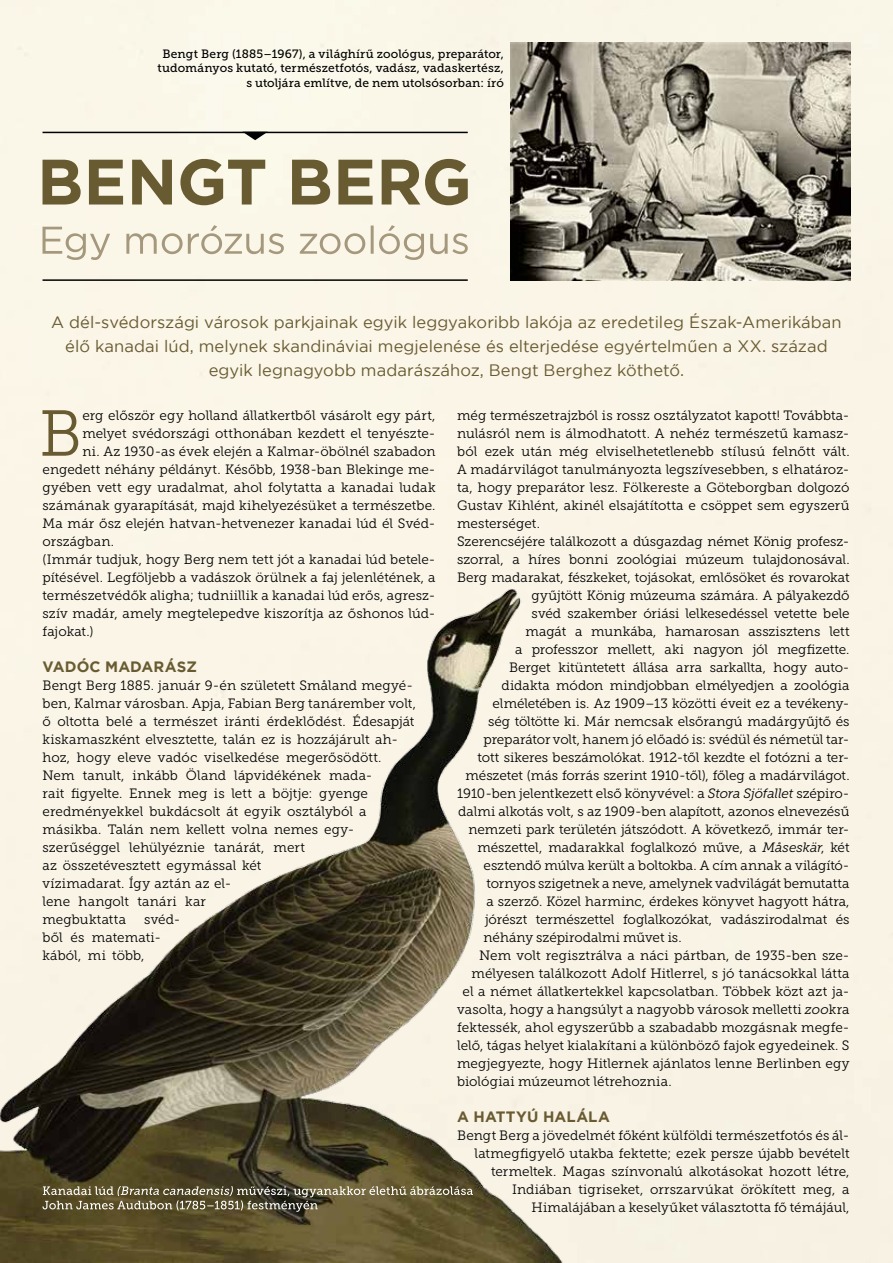
<style>
.page{position:relative;width:893px;height:1263px;background:#faf5e8}
.page>*{position:absolute;margin:0;border:0;box-sizing:border-box;transform-origin:0 0}
.t1{font:64.65px "Museo Slab 300";color:#695b31}
.t2{font:16.5px/24px "Gotham";letter-spacing:.005em;color:#695b31;text-align:center}
.t3{font:700 15px "Gotham";letter-spacing:.01em;color:#695b31}
.t4{font:13.5px/18px "Museo Slab 300";letter-spacing:.005em;color:#000}
.t5{font:12px/14.4px "Museo Slab 500";letter-spacing:.01em;color:#000;text-align:right}
.s1{font-style:italic}
</style>
<div class="page">
<svg style="left:43px;top:225px;width:425px;height:35px;background:#e9e4d4"></svg>
<svg style="left:43px;top:159px;width:425px;height:46px;background:#b1a88c"></svg>
<img style="left:510px;top:43px;width:340px;height:238px">
<svg style="left:242px;top:133px;width:26px;height:7px"></svg>
<hr style="left:43px;top:132px;width:425px;height:1px;background:#000">
<hr style="left:43px;top:279px;width:425px;height:2px;background:#000">
<img style="left:0;top:589px;width:568px;height:674px">
<svg style="left:43px;top:1186px;width:430px;height:26px;background:#71694c"></svg>
<p class="t5" style="left:157px;top:47px;width:348px">Bengt Berg (1885–1967), a világhírű zoológus, preparátor, tudományos kutató, természetfotós, vadász, vadaskertész, s utoljára említve, de nem utolsósorban: író</p>
<p class="t2" style="left:51px;top:310px;width:792px">A dél-svédországi városok parkjainak egyik leggyakoribb lakója az eredetileg Észak-Amerikában élő kanadai lúd, melynek skandináviai megjelenése és elterjedése egyértelműen a XX. század egyik legnagyobb madarászához, Bengt Berghez köthető.</p>
<h1 class="t1" style="left:39px;top:398px;width:45px">B</h1>
<p class="t4" style="left:82px;top:406px;width:355px">erg először egy holland állatkertből vásárolt egy párt,</p>
<p class="t4" style="left:82px;top:424px;width:355px">melyet svédországi otthonában kezdett el tenyészte-</p>
<p class="t4" style="left:82px;top:442px;width:355px">ni. Az 1930-as évek elején a Kalmar-öbölnél szabadon</p>
<p class="t4" style="left:43px;top:460px;width:394px">engedett néhány példányt. Később, 1938-ban Blekinge me-</p>
<p class="t4" style="left:43px;top:478px;width:395px">gyében vett egy uradalmat, ahol folytatta a kanadai ludak</p>
<p class="t4" style="left:43px;top:496px;width:395px">számának gyarapítását, majd kihelyezésüket a természetbe.</p>
<p class="t4" style="left:43px;top:514px;width:394px">Ma már ősz elején hatvan-hetvenezer kanadai lúd él Svéd-</p>
<p class="t4" style="left:43px;top:532px;width:73px">országban.</p>
<p class="t4" style="left:43px;top:550px;width:394px">(Immár tudjuk, hogy Berg nem tett jót a kanadai lúd betele-</p>
<p class="t4" style="left:43px;top:568px;width:394px">pítésével. Legföljebb a vadászok örülnek a faj jelenlétének, a</p>
<p class="t4" style="left:43px;top:586px;width:394px">természetvédők aligha; tudniillik a kanadai lúd erős, agres -</p>
<p class="t4" style="left:43px;top:604px;width:394px">szív madár, amely megtelepedve kiszorítja az őshonos lúd-</p>
<p class="t4" style="left:43px;top:622px;width:53px">fajokat.)</p>
<p class="t3" style="left:43px;top:658px;width:156px">VADÓC MADARÁSZ</p>
<p class="t4" style="left:43px;top:676px;width:375px">Bengt Berg 1885. január 9-én született Småland megyé&shy;ben, Kalmar városban. Apja, Fabian Berg tanárember volt, ő oltotta belé a természet iránti érdeklődést. Édesapját kiskamaszként elvesztette, talán ez is hozzájárult ah&shy;hoz, hogy eleve vadóc viselkedése megerősödött.<br>Nem tanult, inkább Öland lápvidékének mada-<br>rait figyelte. Ennek meg is lett a böjtje: gyenge eredményekkel bukdácsolt át egyik osztályból a másikba. Talán nem kellett volna nemes egy&shy;szerűséggel lehülyéznie tanárát, mert<br>az összetévesztett egymással két<br>vízimadarat. Így aztán az el-<br>lene hangolt tanári kar<br>megbuktatta</p>
<p class="t4" style="left:43px;top:910px;width:139px;text-indent:102px">svéd&shy;ből és matemati&shy;kából, mi több,</p>
<p class="t4" style="left:457px;top:406px;width:394px">még természetrajzból is rossz osztályzatot kapott! Továbbta-</p>
<p class="t4" style="left:457px;top:424px;width:394px">nulásról nem is álmodhatott. A nehéz természetű kamasz-</p>
<p class="t4" style="left:457px;top:442px;width:394px">ból ezek után még elviselhetetlenebb stílusú felnőtt vált.</p>
<p class="t4" style="left:457px;top:460px;width:394px">A madárvilágot tanulmányozta legszívesebben, s elhatároz-</p>
<p class="t4" style="left:457px;top:478px;width:394px">ta, hogy preparátor lesz. Fölkereste a Göteborgban dolgozó</p>
<p class="t4" style="left:457px;top:496px;width:394px">Gustav Kihlént, akinél elsajátította e csöppet sem egyszerű</p>
<p class="t4" style="left:457px;top:514px;width:84px">mesterséget.</p>
<p class="t4" style="left:457px;top:532px;width:394px">Szerencséjére találkozott a dúsgazdag német König profes -</p>
<p class="t4" style="left:457px;top:550px;width:394px">szorral, a híres bonni zoológiai múzeum tulajdonosával.</p>
<p class="t4" style="left:457px;top:568px;width:394px">Berg madarakat, fészkeket, tojásokat, emlősöket és rovarokat</p>
<p class="t4" style="left:532px;top:586px;width:320px">gyűjtött König múzeuma számára. A pályakezdő</p>
<p class="t4" style="left:532px;top:604px;width:320px">svéd szakember óriási lelkesedéssel vetette bele</p>
<p class="t4" style="left:526px;top:622px;width:326px">magát a munkába, hamarosan asszisztens lett</p>
<p class="t4" style="left:515px;top:640px;width:336px">a professzor mellett, aki nagyon jól megfizette.</p>
<p class="t4" style="left:509px;top:658px;width:339px">Berget kitüntetett állása arra sarkallta, hogy auto-</p>
<p class="t4" style="left:502px;top:676px;width:349px">didakta módon mindjobban elmélyedjen a zoológia</p>
<p class="t4" style="left:493px;top:694px;width:358px">elméletében is. Az 1909–13 közötti éveit ez a tevékeny-</p>
<p class="t4" style="left:488px;top:712px;width:363px">ség töltötte ki. Már nemcsak elsőrangú madárgyűjtő és</p>
<p class="t4" style="left:484px;top:730px;width:367px">preparátor volt, hanem jó előadó is: svédül és németül tar-</p>
<p class="t4" style="left:478px;top:748px;width:374px">tott sikeres beszámolókat. 1912-től kezdte el fotózni a ter-</p>
<p class="t4" style="left:466px;top:766px;width:386px">mészetet (más forrás szerint 1910-től), főleg a madárvilágot.</p>
<p class="t4" style="left:457px;top:784px;width:394px">1910-ben jelentkezett első könyvével: a <span class="s1">Stora Sjöfallet</span> szépiro-</p>
<p class="t4" style="left:458px;top:802px;width:393px">dalmi alkotás volt, s az 1909-ben alapított, azonos elnevezésű</p>
<p class="t4" style="left:469px;top:820px;width:382px">nemzeti park területén játszódott. A következő, immár ter-</p>
<p class="t4" style="left:478px;top:838px;width:373px">mészettel, madarakkal foglalkozó műve, a <span class="s1">Måseskär</span>, két</p>
<p class="t4" style="left:484px;top:856px;width:367px">esztendő múlva került a boltokba. A cím annak a világító-</p>
<p class="t4" style="left:487px;top:874px;width:364px">tornyos szigetnek a neve, amelynek vadvilágát bemutatta</p>
<p class="t4" style="left:487px;top:892px;width:365px">a szerző. Közel harminc, érdekes könyvet hagyott hátra,</p>
<p class="t4" style="left:485px;top:910px;width:366px">jórészt természettel foglalkozókat, vadászirodalmat és</p>
<p class="t4" style="left:484px;top:928px;width:200px">néhány szépirodalmi művet is.</p>
<p class="t4" style="left:479px;top:946px;width:372px">Nem volt regisztrálva a náci pártban, de 1935-ben sze-</p>
<p class="t4" style="left:472px;top:964px;width:379px">mélyesen találkozott Adolf Hitlerrel, s jó tanácsokkal látta</p>
<p class="t4" style="left:463px;top:982px;width:389px">el a német állatkertekkel kapcsolatban. Többek közt azt ja-</p>
<p class="t4" style="left:457px;top:1000px;width:394px">vasolta, hogy a hangsúlyt a nagyobb városok melletti <span class="s1">zoo</span>kra</p>
<p class="t4" style="left:457px;top:1018px;width:394px">fektessék, ahol egyszerűbb a szabadabb mozgásnak megfe-</p>
<p class="t4" style="left:457px;top:1036px;width:394px">lelő, tágas helyet kialakítani a különböző fajok egyedeinek. S</p>
<p class="t4" style="left:457px;top:1054px;width:394px">megjegyezte, hogy Hitlernek ajánlatos lenne Berlinben egy</p>
<p class="t4" style="left:457px;top:1072px;width:216px">biológiai múzeumot létrehoznia.</p>
<p class="t3" style="left:457px;top:1108px;width:154px">A HATTYÚ HALÁLA</p>
<p class="t4" style="left:457px;top:1126px;width:394px;text-align:right">Bengt Berg a jövedelmét főként külföldi természetfotós és ál&shy;latmegfigyelő utakba fektette; ezek persze újabb bevételt termeltek. Magas színvonalú alkotásokat hozott létre, Indiában tigriseket, orrszarvúkat örökített meg, a Himalájában a keselyűket választotta fő témájául,</p>
</div>
